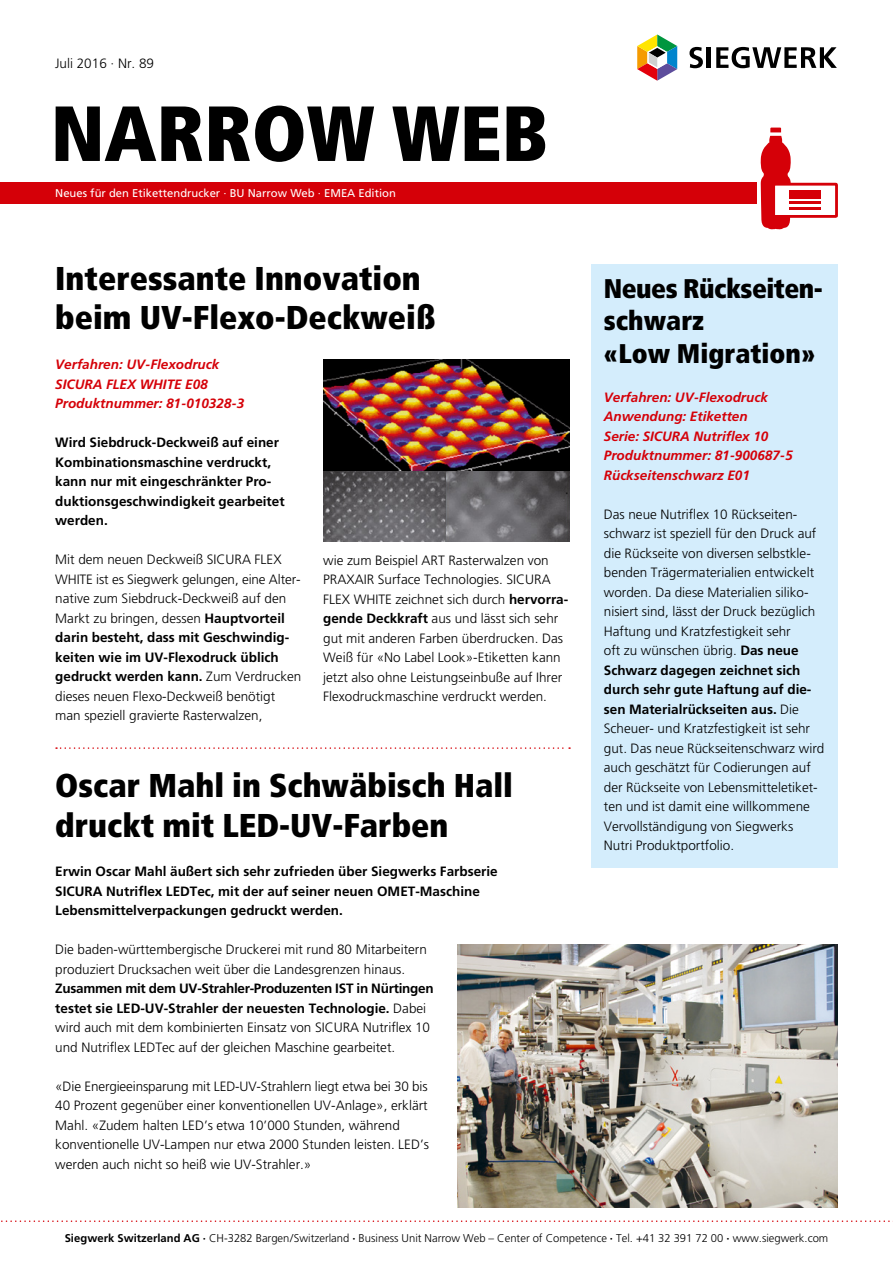
<style>
.page{position:relative;width:893px;height:1263px;background:#fff}
.page>*{position:absolute;margin:0;border:0;box-sizing:border-box;transform-origin:0 0}
.t1{font:900 condensed 78px "Frutiger";color:#000}
.t2{font:900 condensed 33px/39.6px "Frutiger";color:#000}
.t3{font:900 condensed 27px/32.4px "Frutiger";color:#000}
.t4{font:300 13.5px/19.5px "Frutiger";color:#000}
.t5{font:700 13.5px/19.5px "Frutiger";color:#000}
.t6{font:italic 700 13.5px/19.5px "Frutiger";color:#d50008}
.t7{font:300 11.25px "Frutiger";color:#000}
.t8{font:11.25px "Frutiger";color:#fff}
.s1{font-weight:700}
</style>
<div class="page">
<svg style="left:637px;top:34px;width:41px;height:47px"></svg>
<svg style="left:689px;top:47px;width:14px;height:21px"></svg>
<hr style="left:707px;top:47px;width:4px;height:21px;background:#000">
<svg style="left:716px;top:47px;width:121px;height:21px"></svg>
<div style="left:0;top:183px;width:757px;height:21px;background:#d50008"></div>
<svg style="left:1px;top:1220px;width:892px;height:2px"></svg>
<div style="left:772px;top:183px;width:66px;height:35px;border:3px solid #d50008"></div>
<div style="left:789px;top:191px;width:31px;height:8px;background:#d50008"></div>
<hr style="left:790px;top:201px;width:31px;height:3px;background:#d50008">
<hr style="left:790px;top:207px;width:31px;height:3px;background:#d50008">
<svg style="left:760px;top:128px;width:31px;height:102px"></svg>
<svg style="left:56px;top:747px;width:514px;height:2px"></svg>
<img style="left:457px;top:944px;width:381px;height:264px">
<div style="left:591px;top:264px;width:247px;height:603px;background:#d4edfc"></div>
<img style="left:323px;top:359px;width:247px;height:183px">
<p class="t4" style="left:55px;top:53px;width:101px">Juli 2016 · Nr. 89</p>
<h1 class="t1" style="left:51px;top:86px;width:498px">NARROW WEB</h1>
<p class="t8" style="left:55px;top:186px;width:342px">Neues für den Etikettendrucker · BU Narrow Web · EMEA Edition</p>
<h2 class="t2" style="left:55px;top:258px;width:382px">Interessante Innovation beim UV-Flexo-Deckweiß</h2>
<p class="t6" style="left:55px;top:355px;width:190px">Verfahren: UV-Flexodruck<br>SICURA FLEX WHITE E08<br>Produktnummer: 81-010328-3</p>
<p class="t5" style="left:55px;top:433px;width:231px">Wird Siebdruck-Deckweiß auf einer<br>Kombinationsmaschine verdruckt, kann nur mit eingeschränkter Pro&shy;duktionsgeschwindigkeit gearbeitet werden.</p>
<p class="t4" style="left:55px;top:550px;width:248px">Mit dem neuen Deckweiß SICURA FLEX WHITE ist es Siegwerk gelungen, eine Alter&shy;native zum Siebdruck-Deckweiß auf den Markt zu bringen, dessen <span class="s1">Hauptvorteil darin besteht, dass mit Geschwindig&shy;keiten wie im UV-Flexodruck üblich gedruckt werden kann.</span> Zum Verdrucken dieses neuen Flexo-Deckweiß benötigt man speziell gravierte Rasterwalzen,</p>
<p class="t4" style="left:323px;top:550px;width:247px">wie zum Beispiel ART Rasterwalzen von PRAXAIR Surface Technologies. SICURA FLEX WHITE zeichnet sich durch <span class="s1">hervorra&shy;gende Deckkraft</span> aus und lässt sich sehr gut mit anderen Farben überdrucken. Das Weiß für «No Label Look»-Etiketten kann jetzt also ohne Leistungseinbuße auf Ihrer Flexodruckmaschine verdruckt werden.</p>
<h2 class="t2" style="left:55px;top:765px;width:459px">Oscar Mahl in Schwäbisch Hall druckt mit LED-UV-Farben</h2>
<p class="t5" style="left:55px;top:862px;width:444px">Erwin Oscar Mahl äußert sich sehr zufrieden über Siegwerks Farbserie<br>SICURA Nutriflex LEDTec, mit der auf seiner neuen OMET-Maschine<br>Lebensmittelverpackungen gedruckt werden.</p>
<p class="t4" style="left:55px;top:940px;width:373px">Die baden-württembergische Druckerei mit rund 80 Mitarbeitern produziert Drucksachen weit über die Landesgrenzen hinaus.</p>
<p class="t4" style="left:55px;top:979px;width:380px"><span class="s1">Zusammen mit dem UV-Strahler-Produzenten IST in Nürtingen testet sie LED-UV-Strahler der neuesten Technologie.</span> Dabei wird auch mit dem kombinierten Einsatz von SICURA Nutriflex 10 und Nutriflex LEDTec auf der gleichen Maschine gearbeitet.</p>
<p class="t4" style="left:55px;top:1076px;width:375px">«Die Energieeinsparung mit LED-UV-Strahlern liegt etwa bei 30 bis 40 Prozent gegenüber einer konventionellen UV-Anlage», erklärt Mahl. «Zudem halten LED’s etwa 10’000 Stunden, während konventionelle UV-Lampen nur etwa 2000 Stunden leisten. LED’s werden auch nicht so heiß wie UV-Strahler.»</p>
<h3 class="t3" style="left:604px;top:272px;width:221px">Neues Rückseiten&shy;schwarz<br>«Low Migration»</h3>
<p class="t6" style="left:604px;top:387px;width:190px">Verfahren: UV-Flexodruck<br>Anwendung: Etiketten<br>Serie: SICURA Nutriflex 10<br>Produktnummer: 81-900687-5<br>Rückseitenschwarz E01</p>
<p class="t4" style="left:604px;top:504px;width:222px">Das neue Nutriflex 10 Rückseiten&shy;schwarz ist speziell für den Druck auf die Rückseite von diversen selbstkle&shy;benden Trägermaterialien entwickelt worden. Da diese Materialien siliko&shy;nisiert sind, lässt der Druck bezüglich Haftung und Kratzfestigkeit sehr<br>oft zu wünschen übrig. <span class="s1">Das neue Schwarz dagegen zeichnet sich durch sehr gute Haftung auf die&shy;sen Materialrückseiten aus.</span> Die Scheuer- und Kratzfestigkeit ist sehr gut. Das neue Rückseitenschwarz wird auch geschätzt für Codierungen auf der Rückseite von Lebensmitteletiket&shy;ten und ist damit eine willkommene Vervollständigung von Siegwerks Nutri Produktportfolio.</p>
<p class="t7" style="left:65px;top:1231px;width:765px"><span class="s1">Siegwerk Switzerland AG ·</span> CH-3282 Bargen/Switzerland <span class="s1">·</span> Business Unit Narrow Web – Center of Competence <span class="s1">·</span> Tel. +41 32 391 72 00 <span class="s1">·</span> www.siegwerk.com</p>
</div>
